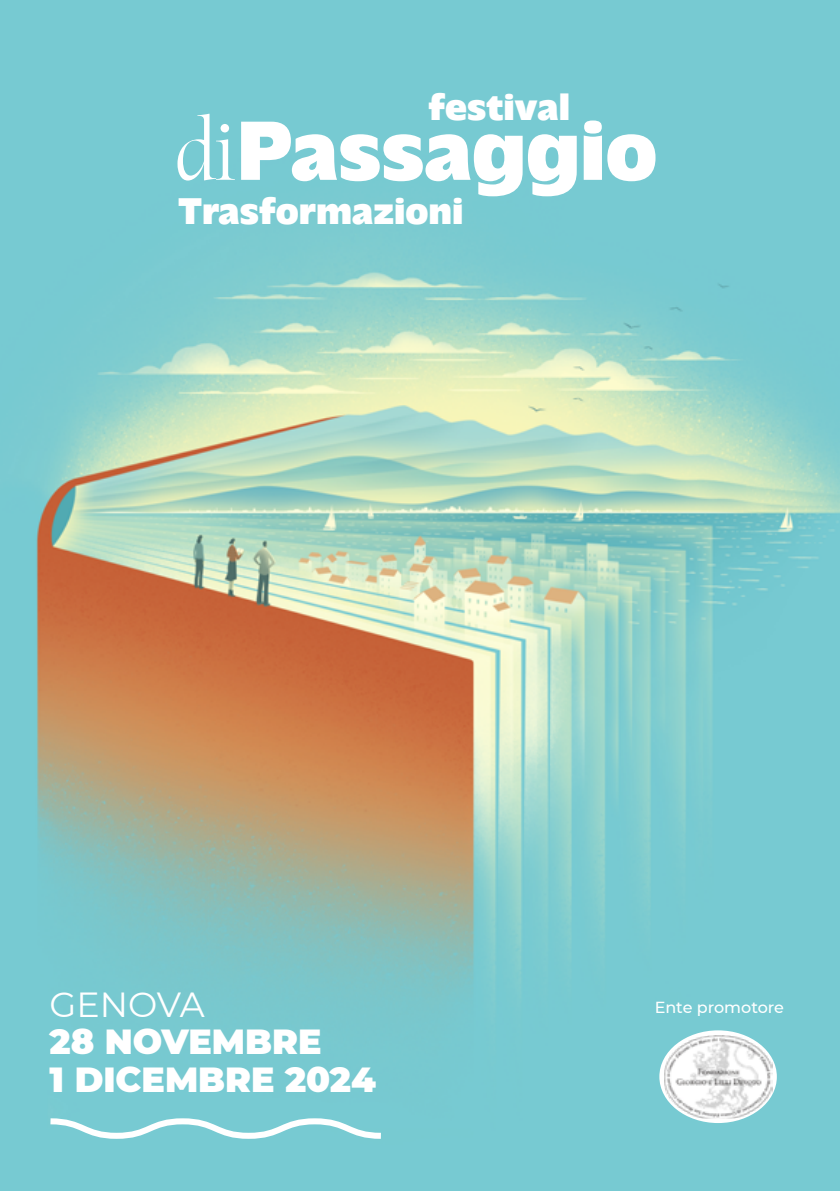
<style>
.page{position:relative;width:840px;height:1191px;background:#fff}
.page>*{position:absolute;margin:0;border:0;box-sizing:border-box;transform-origin:0 0}
.t1{font:900 88.2px "Massilia";color:#fff}
.t2{font:900 39px "Massilia";color:#fff}
.t3{font:900 34.8px/37.6px "Montserrat";color:#fff}
.t4{font:34.8px "Montserrat";color:#fff}
.t5{font:500 16px "Montserrat";color:#fff}
.s1{font-family:"Sigurd";font-weight:300}
</style>
<div class="page">
<div style="left:0;top:0;width:839px;height:1191px;background:#77cad2"></div>
<img style="left:36px;top:255px;width:803px;height:868px">
<svg style="left:659px;top:1030px;width:117px;height:93px"></svg>
<img style="left:663px;top:1035px;width:108px;height:83px">
<svg style="left:44px;top:1115px;width:343px;height:24px"></svg>
<p class="t2" style="left:428px;top:81px;width:143px">festival</p>
<h1 class="t1" style="left:174px;top:91px;width:484px"><span class="s1">di</span>Passaggio</h1>
<p class="t2" style="left:178px;top:184px;width:287px">Trasformazioni</p>
<p class="t4" style="left:50px;top:980px;width:156px">GENOVA</p>
<p class="t5" style="left:654px;top:996px;width:131px">Ente promotore</p>
<p class="t3" style="left:50px;top:1021px;width:327px">28 NOVEMBRE<br>1 DICEMBRE 2024</p>
</div>
